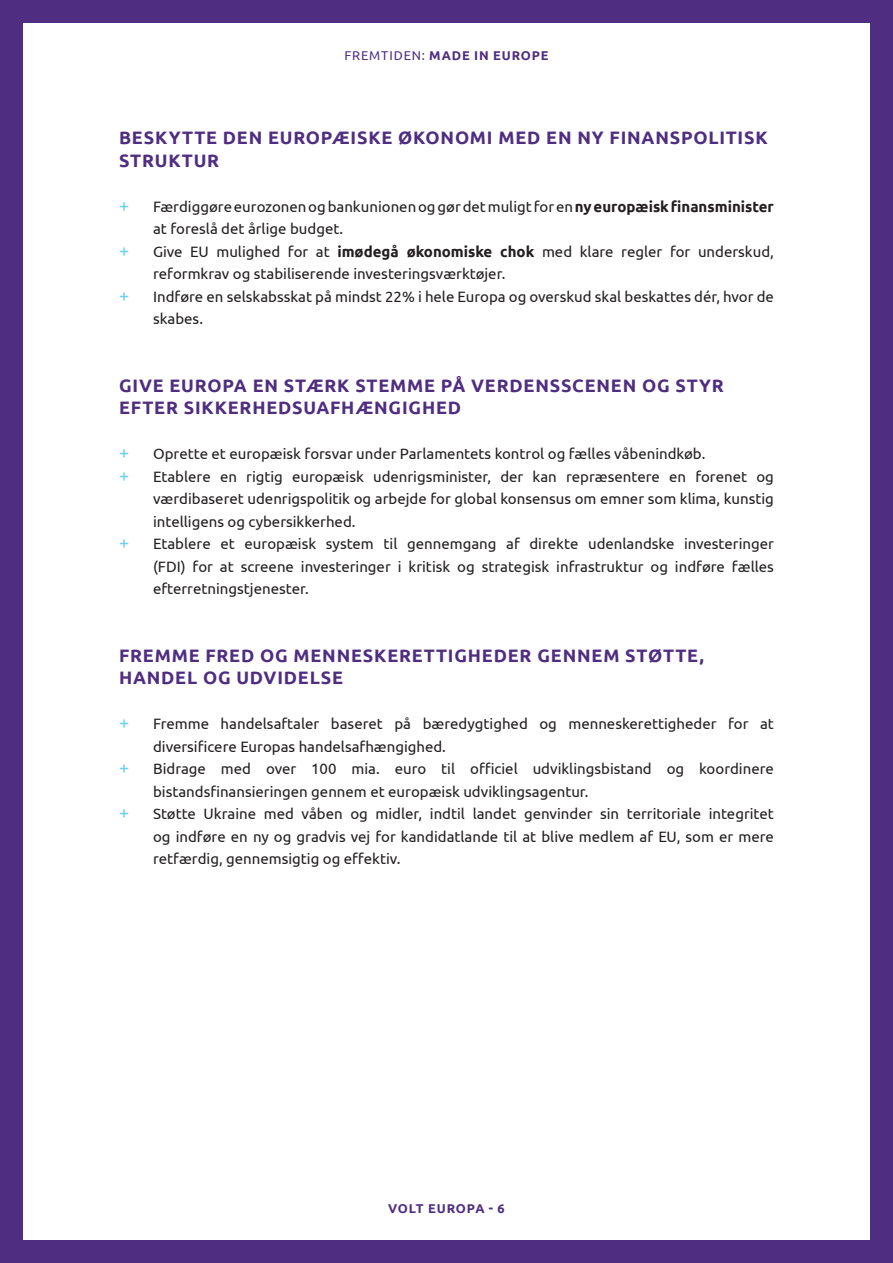
<style>
.page{position:relative;width:893px;height:1263px;background:#4f2d81}
.page>*{position:absolute;margin:0;border:0;box-sizing:border-box;transform-origin:0 0}
.t1{font:700 18px/22.5px "Ubuntu";letter-spacing:.045em;color:#4f2d81}
.t2{font:18px "Ubuntu";color:#6bcef3}
.t3{font:15px/22.5px "Ubuntu";color:#231f20}
.t4{font:700 12.75px "Ubuntu";letter-spacing:.07em;color:#4f2d81}
.s1{font-weight:400}
.s2{font-weight:700}
</style>
<div class="page">
<div style="left:23px;top:23px;width:847px;height:1216px;background:#fff"></div>
<p class="t4" style="left:344px;top:47px;width:206px"><span class="s1">FREMTIDEN:</span> MADE IN EUROPE</p>
<p class="t1" style="left:119px;top:126px;width:650px">BESKYTTE DEN EUROPÆISKE ØKONOMI MED EN NY FINANSPOLITISK<br>STRUKTUR</p>
<p class="t2" style="left:119px;top:194px;width:12px">+</p>
<p class="t3" style="left:153px;top:194px;width:622px">Færdiggøre eurozonen og bankunionen og gør det muligt for en <span class="s2">ny europæisk finansminister </span>at foreslå det årlige budget.</p>
<p class="t2" style="left:119px;top:239px;width:12px">+</p>
<p class="t3" style="left:153px;top:239px;width:622px">Give EU mulighed for at <span class="s2">imødegå økonomiske chok</span> med klare regler for underskud, reformkrav og stabiliserende investeringsværktøjer.</p>
<p class="t2" style="left:119px;top:284px;width:12px">+</p>
<p class="t3" style="left:153px;top:284px;width:622px">Indføre en selskabsskat på mindst 22% i hele Europa og overskud skal beskattes dér, hvor de skabes.</p>
<p class="t1" style="left:119px;top:374px;width:606px">GIVE EUROPA EN STÆRK STEMME PÅ VERDENSSCENEN OG STYR<br>EFTER SIKKERHEDSUAFHÆNGIGHED</p>
<p class="t2" style="left:119px;top:442px;width:12px">+</p>
<p class="t3" style="left:153px;top:442px;width:554px">Oprette et europæisk forsvar under Parlamentets kontrol og fælles våbenindkøb.</p>
<p class="t2" style="left:119px;top:464px;width:12px">+</p>
<p class="t3" style="left:153px;top:464px;width:622px;text-align:justify">Etablere en rigtig europæisk udenrigsminister, der kan repræsentere en forenet og værdibaseret udenrigspolitik og arbejde for global konsensus om emner som klima, kunstig intelligens og cybersikkerhed.</p>
<p class="t2" style="left:119px;top:532px;width:12px">+</p>
<p class="t3" style="left:153px;top:532px;width:622px;text-align:justify">Etablere et europæisk system til gennemgang af direkte udenlandske investeringer (FDI) for at screene investeringer i kritisk og strategisk infrastruktur og indføre fælles efterretningstjenester.</p>
<p class="t1" style="left:119px;top:644px;width:586px">FREMME FRED OG MENNESKERETTIGHEDER GENNEM STØTTE,<br>HANDEL OG UDVIDELSE</p>
<p class="t2" style="left:119px;top:712px;width:12px">+</p>
<p class="t3" style="left:153px;top:712px;width:622px">Fremme handelsaftaler baseret på bæredygtighed og menneskerettigheder for at diversificere Europas handelsafhængighed.</p>
<p class="t2" style="left:119px;top:757px;width:12px">+</p>
<p class="t3" style="left:153px;top:757px;width:622px">Bidrage med over 100 mia. euro til officiel udviklingsbistand og koordinere bistandsfinansieringen gennem et europæisk udviklingsagentur.</p>
<p class="t2" style="left:119px;top:802px;width:12px">+</p>
<p class="t3" style="left:153px;top:802px;width:622px;text-align:justify">Støtte Ukraine med våben og midler, indtil landet genvinder sin territoriale integritet og indføre en ny og gradvis vej for kandidatlande til at blive medlem af EU, som er mere retfærdig, gennemsigtig og effektiv.</p>
<p class="t4" style="left:388px;top:1201px;width:118px">VOLT EUROPA - 6</p>
</div>
